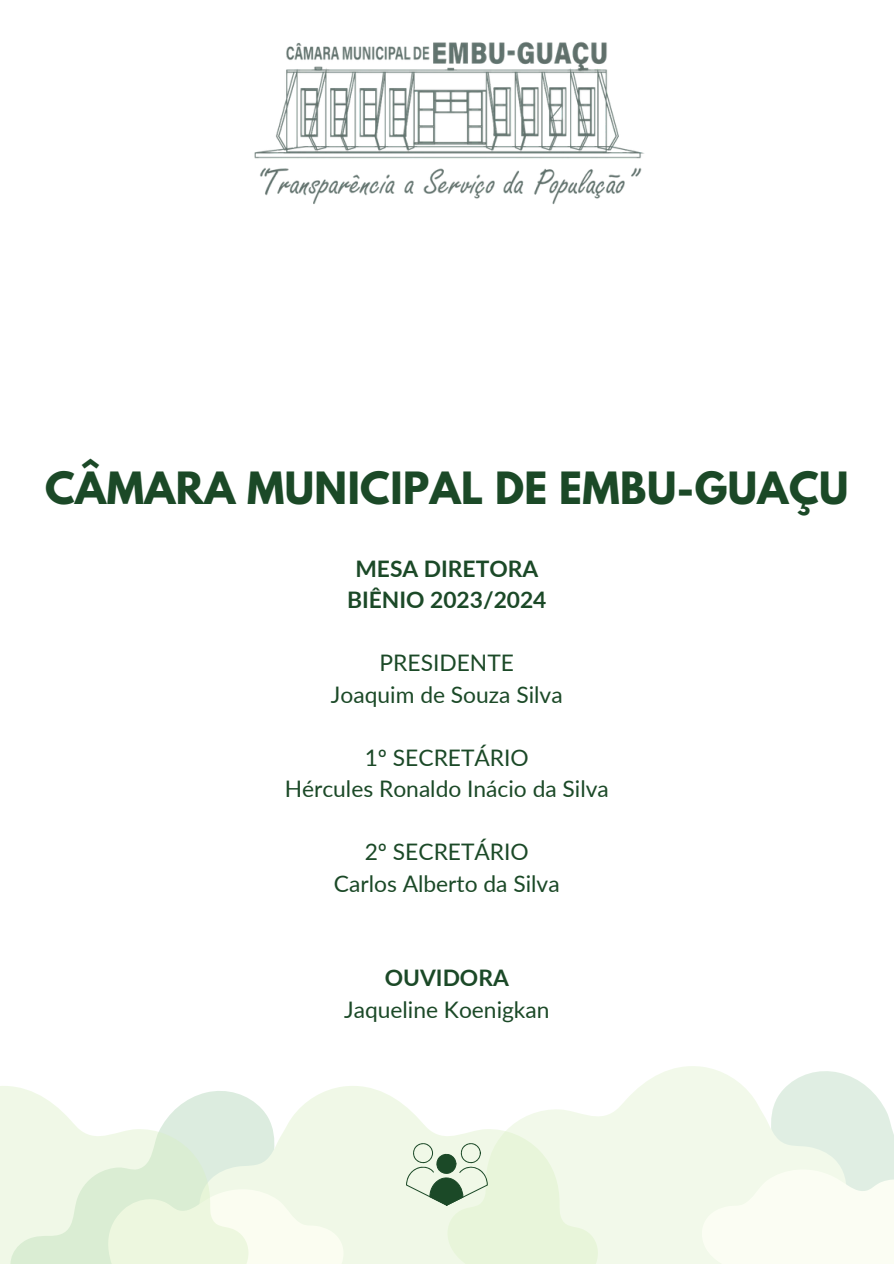
<style>
.page{position:relative;width:894px;height:1264px;background:#fff}
.page>*{position:absolute;margin:0;border:0;box-sizing:border-box;transform-origin:0 0}
.t1{font:700 39.45px "League Spartan";letter-spacing:.01em;color:#1b4927}
.t2{font:22.8px "Lato";color:#1b4927}
.t3{font:700 22.8px/31.5px "Lato";color:#1b4927;text-align:center}
</style>
<div class="page">
<svg style="left:343px;top:1086px;width:104px;height:177px;background:#f1f8e9"></svg>
<svg style="left:447px;top:1066px;width:254px;height:197px;fill:#f2f9ea"></svg>
<svg style="left:701px;top:1067px;width:192px;height:196px"></svg>
<svg style="left:0;top:1086px;width:343px;height:177px"></svg>
<img style="left:254px;top:42px;width:390px;height:163px">
<svg style="left:406px;top:1142px;width:81px;height:63px;background:#bccdb8"></svg>
<p class="t1" style="left:45px;top:468px;width:804px">CÂMARA MUNICIPAL DE EMBU-GUAÇU</p>
<h1 class="t3" style="left:347px;top:552px;width:201px">MESA DIRETORA<br>BIÊNIO 2023/2024</h1>
<h2 class="t2" style="left:379px;top:648px;width:136px">PRESIDENTE</h2>
<p class="t2" style="left:331px;top:680px;width:233px">Joaquim de Souza Silva</p>
<p class="t2" style="left:364px;top:743px;width:165px">1º SECRETÁRIO</p>
<p class="t2" style="left:284px;top:774px;width:325px">Hércules Ronaldo Inácio da Silva</p>
<p class="t2" style="left:364px;top:837px;width:165px">2º SECRETÁRIO</p>
<p class="t2" style="left:334px;top:869px;width:227px">Carlos Alberto da Silva</p>
<p class="t3" style="left:384px;top:961px;width:125px">OUVIDORA</p>
<p class="t2" style="left:344px;top:995px;width:207px">Jaqueline Koenigkan</p>
</div>
